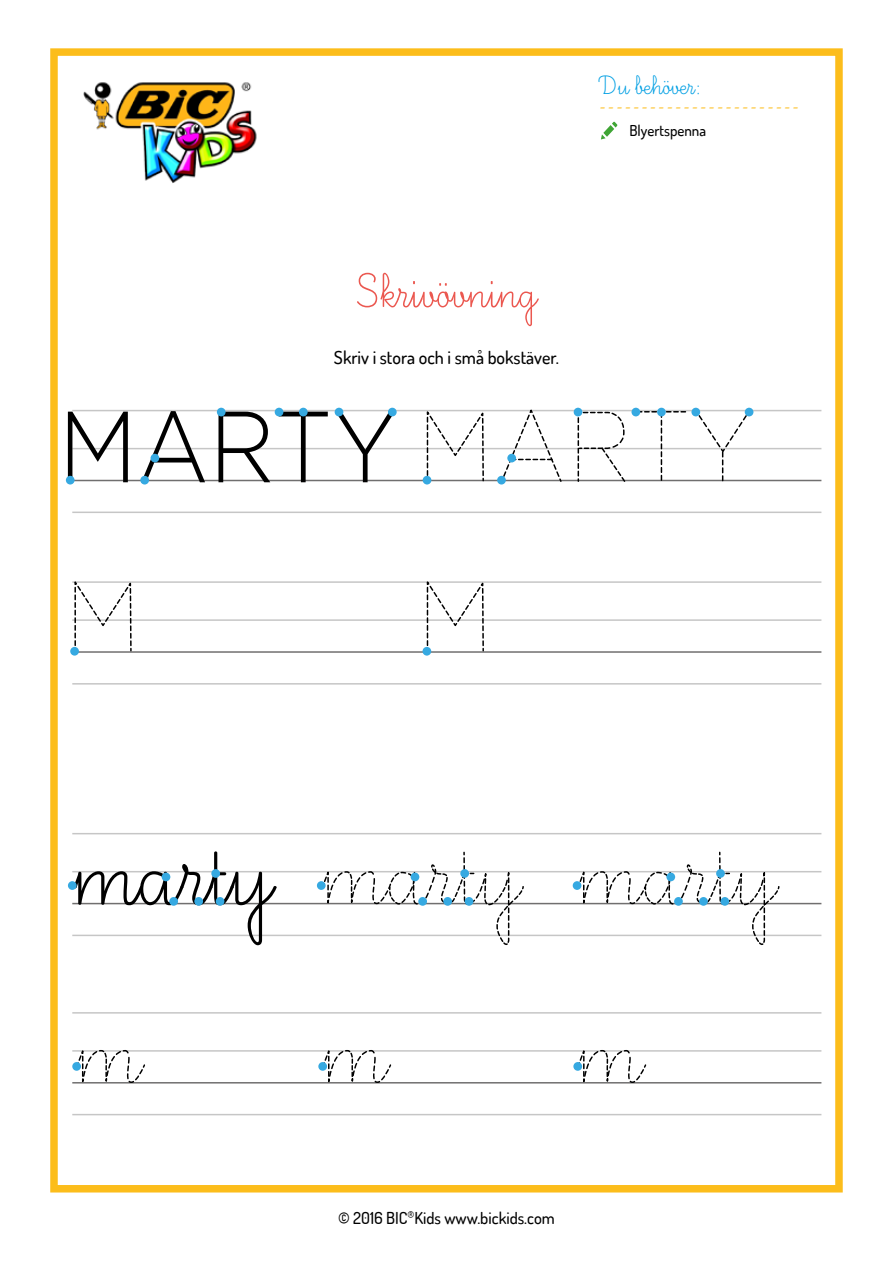
<style>
.page{position:relative;width:893px;height:1263px;background:#fff}
.page>*{position:absolute;margin:0;border:0;box-sizing:border-box;transform-origin:0 0}
.t1{font:128.1px "Ecriture A Romain Orne";color:#000}
.t2{font:300 100.95px "Gotham HTF";color:#000;scale:.9 1}
.t3{font:60px "Ecriture A Romain Orne";color:#eb5850}
.t4{font:33px "Ecriture A Romain Orne";color:#009fe3}
.t5{font:500 18px "Dosis";color:#000}
.t6{font:18px "Minion Pro";color:#fcbd1b}
.t7{font:500 16.5px "Dosis";color:#000}
.t8{font:500 15px "Dosis";color:#000}
</style>
<div class="page">
<div style="left:50px;top:48px;width:793px;height:1144px;border:8px solid #fcbd1b"></div>
<img style="left:83px;top:82px;width:174px;height:101px">
<svg style="left:601px;top:122px;width:16px;height:17px"></svg>
<hr style="left:72px;top:1082px;width:749px;height:1px;background:#706f6f">
<hr style="left:72px;top:1114px;width:749px;height:1px;background:#c6c6c6">
<hr style="left:72px;top:903px;width:749px;height:1px;background:#706f6f">
<hr style="left:72px;top:935px;width:749px;height:1px;background:#c6c6c6">
<hr style="left:72px;top:480px;width:749px;height:1px;background:#706f6f">
<hr style="left:72px;top:512px;width:749px;height:1px;background:#c6c6c6">
<hr style="left:72px;top:651px;width:749px;height:2px;background:#706f6f">
<hr style="left:72px;top:683px;width:749px;height:1px;background:#c6c6c6">
<hr style="left:72px;top:1050px;width:749px;height:2px;background:#c6c6c6">
<hr style="left:72px;top:871px;width:749px;height:1px;background:#c6c6c6">
<hr style="left:72px;top:448px;width:749px;height:1px;background:#c6c6c6">
<hr style="left:72px;top:619px;width:749px;height:2px;background:#c6c6c6">
<hr style="left:72px;top:1012px;width:749px;height:1px;background:#c6c6c6">
<hr style="left:72px;top:833px;width:749px;height:1px;background:#c6c6c6">
<hr style="left:72px;top:410px;width:749px;height:1px;background:#c6c6c6">
<hr style="left:72px;top:581px;width:749px;height:2px;background:#c6c6c6">
<svg style="left:426px;top:411px;width:59px;height:71px"></svg>
<div style="left:140px;top:476px;width:9px;height:8px;background:#36a9e1;border-radius:50%"></div>
<div style="left:151px;top:454px;width:8px;height:8px;background:#36a9e1;border-radius:50%"></div>
<div style="left:217px;top:408px;width:9px;height:8px;background:#36a9e1;border-radius:50%"></div>
<div style="left:275px;top:408px;width:8px;height:8px;background:#36a9e1;border-radius:50%"></div>
<div style="left:299px;top:408px;width:9px;height:8px;background:#36a9e1;border-radius:50%"></div>
<div style="left:335px;top:408px;width:8px;height:8px;background:#36a9e1;border-radius:50%"></div>
<div style="left:388px;top:408px;width:9px;height:8px;background:#36a9e1;border-radius:50%"></div>
<div style="left:66px;top:476px;width:9px;height:8px;background:#36a9e1;border-radius:50%"></div>
<svg style="left:500px;top:409px;width:63px;height:74px"></svg>
<svg style="left:577px;top:411px;width:50px;height:71px"></svg>
<svg style="left:637px;top:411px;width:48px;height:69px"></svg>
<svg style="left:694px;top:409px;width:57px;height:72px"></svg>
<svg style="left:426px;top:581px;width:59px;height:71px"></svg>
<svg style="left:74px;top:581px;width:58px;height:71px"></svg>
<div style="left:422px;top:647px;width:9px;height:9px;background:#36a9e1;border-radius:50%"></div>
<div style="left:70px;top:647px;width:9px;height:9px;background:#36a9e1;border-radius:50%"></div>
<div style="left:68px;top:881px;width:9px;height:9px;background:#36a9e1;border-radius:50%"></div>
<div style="left:162px;top:872px;width:8px;height:9px;background:#36a9e1;border-radius:50%"></div>
<div style="left:169px;top:897px;width:9px;height:9px;background:#36a9e1;border-radius:50%"></div>
<div style="left:194px;top:897px;width:9px;height:9px;background:#36a9e1;border-radius:50%"></div>
<div style="left:216px;top:897px;width:8px;height:9px;background:#36a9e1;border-radius:50%"></div>
<div style="left:211px;top:869px;width:9px;height:9px;background:#36a9e1;border-radius:50%"></div>
<svg style="left:321px;top:834px;width:204px;height:111px"></svg>
<svg style="left:576px;top:834px;width:204px;height:111px"></svg>
<svg style="left:75px;top:1050px;width:71px;height:34px"></svg>
<svg style="left:321px;top:1050px;width:71px;height:34px"></svg>
<svg style="left:577px;top:1050px;width:70px;height:34px"></svg>
<div style="left:72px;top:1062px;width:9px;height:9px;background:#36a9e1;border-radius:50%"></div>
<div style="left:318px;top:1062px;width:9px;height:9px;background:#36a9e1;border-radius:50%"></div>
<div style="left:573px;top:1062px;width:9px;height:9px;background:#36a9e1;border-radius:50%"></div>
<div style="left:497px;top:476px;width:9px;height:8px;background:#36a9e1;border-radius:50%"></div>
<div style="left:507px;top:454px;width:9px;height:8px;background:#36a9e1;border-radius:50%"></div>
<div style="left:574px;top:408px;width:8px;height:8px;background:#36a9e1;border-radius:50%"></div>
<div style="left:631px;top:408px;width:9px;height:8px;background:#36a9e1;border-radius:50%"></div>
<div style="left:657px;top:408px;width:9px;height:8px;background:#36a9e1;border-radius:50%"></div>
<div style="left:691px;top:408px;width:9px;height:8px;background:#36a9e1;border-radius:50%"></div>
<div style="left:745px;top:408px;width:8px;height:8px;background:#36a9e1;border-radius:50%"></div>
<div style="left:423px;top:476px;width:8px;height:8px;background:#36a9e1;border-radius:50%"></div>
<div style="left:317px;top:881px;width:9px;height:9px;background:#36a9e1;border-radius:50%"></div>
<div style="left:411px;top:872px;width:8px;height:9px;background:#36a9e1;border-radius:50%"></div>
<div style="left:418px;top:897px;width:9px;height:9px;background:#36a9e1;border-radius:50%"></div>
<div style="left:443px;top:897px;width:9px;height:9px;background:#36a9e1;border-radius:50%"></div>
<div style="left:465px;top:897px;width:8px;height:9px;background:#36a9e1;border-radius:50%"></div>
<div style="left:460px;top:869px;width:9px;height:9px;background:#36a9e1;border-radius:50%"></div>
<div style="left:573px;top:881px;width:8px;height:9px;background:#36a9e1;border-radius:50%"></div>
<div style="left:666px;top:872px;width:9px;height:9px;background:#36a9e1;border-radius:50%"></div>
<div style="left:674px;top:897px;width:9px;height:9px;background:#36a9e1;border-radius:50%"></div>
<div style="left:699px;top:897px;width:9px;height:9px;background:#36a9e1;border-radius:50%"></div>
<div style="left:720px;top:897px;width:9px;height:9px;background:#36a9e1;border-radius:50%"></div>
<div style="left:716px;top:869px;width:9px;height:9px;background:#36a9e1;border-radius:50%"></div>
<h3 class="t4" style="left:600px;top:69px;width:103px">Du behöver:</h3>
<p class="t6" style="left:600px;top:94px;width:201px">------------------------</p>
<p class="t8" style="left:629px;top:121px;width:78px">Blyertspenna</p>
<h3 class="t3" style="left:357px;top:262px;width:180px">Skrivövning</h3>
<p class="t5" style="left:334px;top:346px;width:226px">Skriv i stora och i små bokstäver.</p>
<h2 class="t2" style="left:58px;top:392px;width:378px">MARTY</h2>
<h1 class="t1" style="left:70px;top:808px;width:202px">marty</h1>
<p class="t7" style="left:338px;top:1207px;width:218px">© 2016 BIC<sup>®</sup>Kids www.bickids.com</p>
</div>
